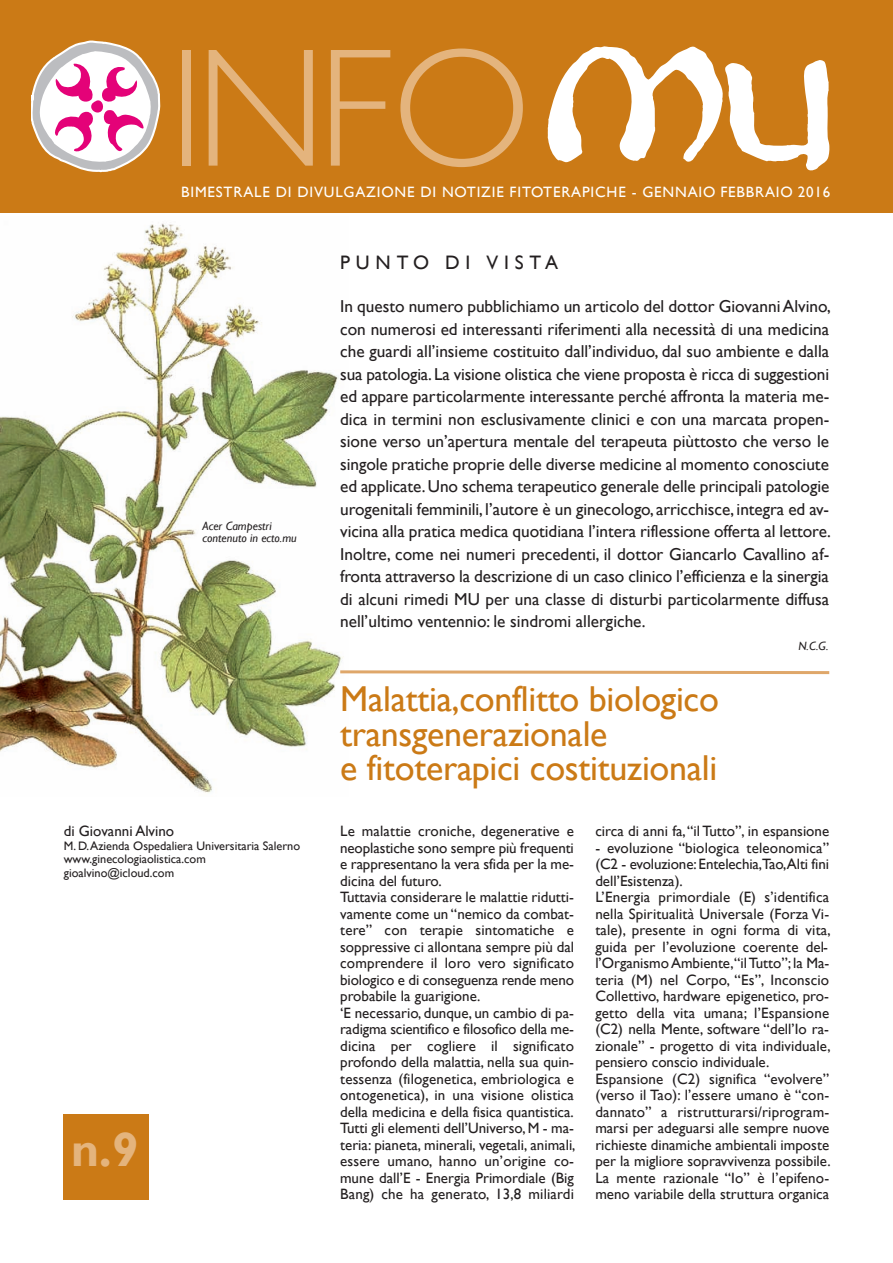
<style>
.page{position:relative;width:893px;height:1263px;background:#fff}
.page>*{position:absolute;margin:0;border:0;box-sizing:border-box;transform-origin:0 0}
.t1{font:300 169.5px "Gill Sans";color:#e4b47d}
.t2{font:700 48px "Gill Sans";color:#e4b47d}
.t3{font:36px/34.5px "Gill Sans";letter-spacing:-.01em;color:#cb7a16}
.t4{font:19.5px "Gill Sans";letter-spacing:.3em;color:#231f20}
.t5{font:17.25px/22.5px "Gill Sans";color:#231f20}
.t6{font:15px/16.5px "Gill Sans";color:#231f20}
.t7{font:15px "Gill Sans";letter-spacing:.055em;color:#fff}
.t8{font:12.3px/13.5px "Gill Sans";color:#231f20}
.t9{font:italic 12px/12px "Gill Sans";color:#231f20}
</style>
<div class="page">
<img style="left:0;top:223px;width:347px;height:570px">
<div style="left:0;top:0;width:893px;height:213px;background:#cb7a16"></div>
<svg style="left:32px;top:41px;width:129px;height:131px"></svg>
<svg style="left:547px;top:46px;width:282px;height:125px"></svg>
<div style="left:64px;top:1114px;width:85px;height:85px;background:#cb7a16"></div>
<svg style="left:337px;top:669px;width:493px;height:7px"></svg>
<h1 class="t1" style="left:169px;top:14px;width:364px">INFO</h1>
<p class="t7" style="left:181px;top:184px;width:650px">BIMESTRALE DI DIVULGAZIONE DI NOTIZIE FITOTERAPICHE - GENNAIO FEBBRAIO 2016</p>
<p class="t9" style="left:203px;top:520px;width:96px">Acer Campestri contenuto in ecto.mu</p>
<p class="t6" style="left:64px;top:823px;width:112px">di Giovanni Alvino</p>
<p class="t8" style="left:64px;top:839px;width:238px">M. D. Azienda Ospedaliera Universitaria Salerno www.ginecologiaolistica.com gioalvino@icloud.com</p>
<h2 class="t2" style="left:71px;top:1122px;width:69px">n.9</h2>
<h3 class="t4" style="left:340px;top:251px;width:220px">PUNTO DI VISTA</h3>
<p class="t5" style="left:340px;top:295px;width:492px">In questo numero pubblichiamo un articolo del dottor Giovanni Alvino, con numerosi ed interessanti riferimenti alla necessità di una medicina che guardi all’insieme costituito dall’individuo, dal suo ambiente e dalla sua patologia. La visione olistica che viene proposta è ricca di suggestioni ed appare particolarmente interessante perché affronta la materia me&shy;dica in termini non esclusivamente clinici e con una marcata propen&shy;sione verso un’apertura mentale del terapeuta piùttosto che verso le singole pratiche proprie delle diverse medicine al momento conosciute ed applicate. Uno schema terapeutico generale delle principali patologie urogenitali femminili, l’autore è un ginecologo, arricchisce, integra ed av&shy;vicina alla pratica medica quotidiana l’intera riflessione offerta al lettore.<br>Inoltre, come nei numeri precedenti, il dottor Giancarlo Cavallino af&shy;fronta attraverso la descrizione di un caso clinico l’efficienza e la sinergia di alcuni rimedi MU per una classe di disturbi particolarmente diffusa nell’ultimo ventennio: le sindromi allergiche.</p>
<p class="t9" style="left:798px;top:639px;width:32px">N.C.G.</p>
<h3 class="t3" style="left:340px;top:682px;width:380px">Malattia,conflitto biologico transgenerazionale<br>e fitoterapici costituzionali</h3>
<p class="t6" style="left:340px;top:823px;width:237px">Le malattie croniche, degenerative e neoplastiche sono sempre più frequenti e rappresentano la vera sfida per la me&shy;dicina del futuro.<br>Tuttavia considerare le malattie ridutti&shy;vamente come un “nemico da combat&shy;tere” con terapie sintomatiche e soppressive ci allontana sempre più dal comprendere il loro vero significato biologico e di conseguenza rende meno probabile la guarigione.<br>‘E necessario, dunque, un cambio di pa&shy;radigma scientifico e filosofico della me&shy;dicina per cogliere il significato profondo della malattia, nella sua quin&shy;tessenza (filogenetica, embriologica e ontogenetica), in una visione olistica della medicina e della fisica quantistica.<br>Tutti gli elementi dell’Universo, M - ma&shy;teria: pianeta, minerali, vegetali, animali, essere umano, hanno un’origine co&shy;mune dall’E - Energia Primordiale (Big Bang) che ha generato, 13,8 miliardi</p>
<p class="t6" style="left:595px;top:823px;width:235px">circa di anni fa, “il Tutto”, in espansione</p>
<p class="t6" style="left:595px;top:839px;width:237px">- evoluzione “biologica teleonomica” (C2 - evoluzione: Entelechia,Tao,Alti fini dell’Esistenza).<br>L’Energia primordiale (E) s’identifica nella Spiritualità Universale (Forza Vi&shy;tale), presente in ogni forma di vita, guida per l’evoluzione coerente del&shy;l’Organismo Ambiente,“il Tutto”; la Ma&shy;teria (M) nel Corpo, “Es”, Inconscio Collettivo, hardware epigenetico, pro&shy;getto della vita umana; l’Espansione (C2) nella Mente, software “dell’Io ra&shy;zionale” - progetto di vita individuale, pensiero conscio individuale.<br>Espansione (C2) significa “evolvere” (verso il Tao): l’essere umano è “con&shy;dannato” a ristrutturarsi/riprogram&shy;marsi per adeguarsi alle sempre nuove richieste dinamiche ambientali imposte per la migliore sopravvivenza possibile.<br>La mente razionale “Io” è l’epifeno&shy;meno variabile della struttura organica</p>
</div>
